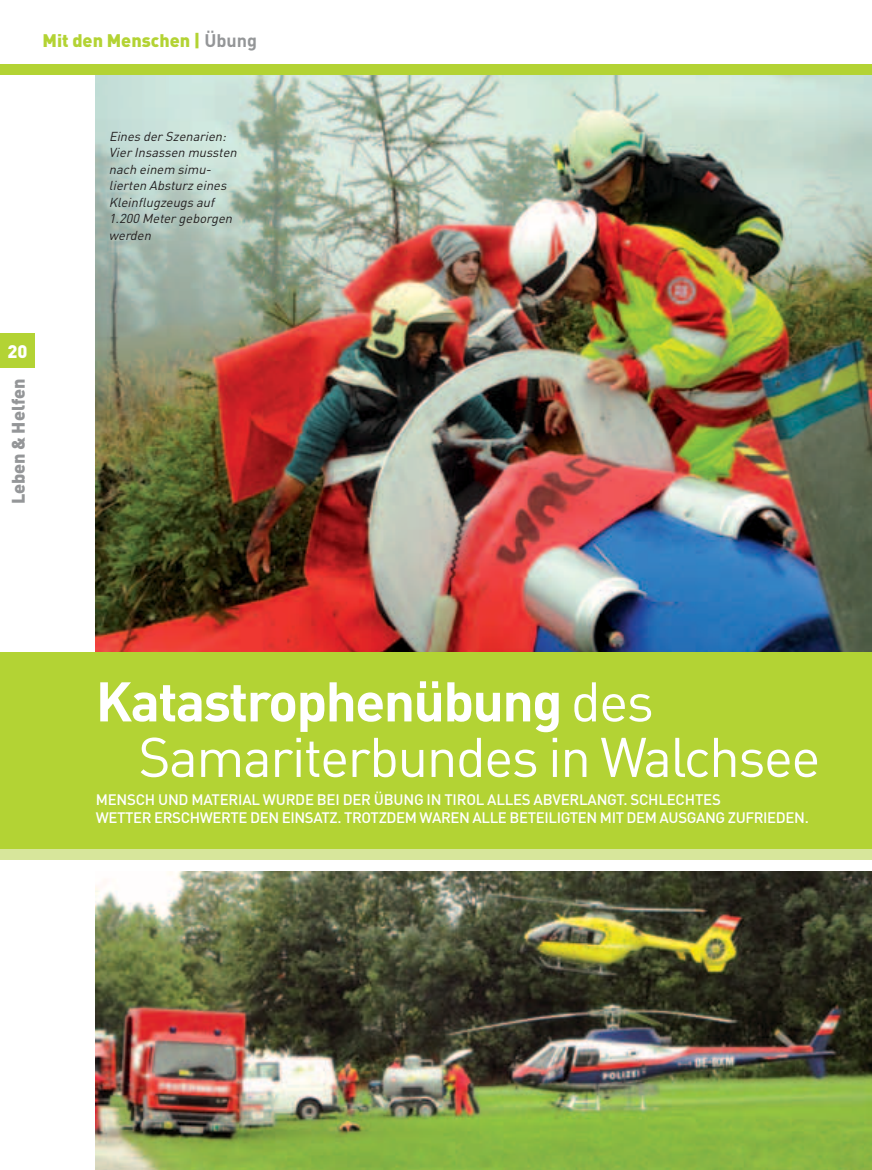
<style>
.page{position:relative;width:872px;height:1170px;background:#fff}
.page>*{position:absolute;margin:0;border:0;box-sizing:border-box;transform-origin:0 0}
.t1{font:54.9px/55.5px "DIN";letter-spacing:-.03em;color:#fff}
.t2{font:900 18px "DIN";color:#b3d334}
.t3{font:900 18px "DIN";letter-spacing:-.005em;color:#949698}
.t4{font:900 18px "DIN";color:#fff}
.t5{font:500 15px/18px "DIN";letter-spacing:-.025em;color:#fff}
.t6{font:italic 12.9px/16.5px "DIN";color:#231f20}
.s1{font-weight:700;color:#949698}
.s2{font-weight:700}
</style>
<div class="page">
<img style="left:96px;top:74px;width:776px;height:578px">
<div style="left:0;top:64px;width:872px;height:10px;background:#b3d334"></div>
<div style="left:0;top:333px;width:34px;height:34px;background:#b3d334"></div>
<div style="left:0;top:652px;width:872px;height:202px;background:#b3d334"></div>
<div style="left:0;top:848px;width:872px;height:11px;background:#d7e69b"></div>
<img style="left:96px;top:871px;width:776px;height:298px">
<p class="t2" style="left:43px;top:28px;width:216px">Mit den Menschen | <span class="s1">Übung</span></p>
<p class="t6" style="left:109px;top:128px;width:133px">Eines derSzenarien:<br>VierInsassen mussten nach einem simu&shy;lierten Absturzeines<br>Kleinflugzeugs auf<br>1.200 Metergeborgen werden</p>
<p class="t4" style="left:7px;top:339px;width:22px">20</p>
<p class="t3" style="left:6px;top:504px;width:127px;rotate:-90deg">Leben &amp; Helfen</p>
<h1 class="t1" style="left:138px;top:672px;width:683px;text-indent:-43px"><span class="s2">Katastrophenübung</span> des<br>Samariterbundes in Walchsee</h1>
<p class="t5" style="left:96px;top:790px;width:714px">MENSCH UND MATERIAL WURDE BEI DER ÜBUNG IN TIROL ALLES ABVERLANGT. SCHLECHTES<br>WETTER ERSCHWERTE DEN EINSATZ. TROTZDEM WAREN ALLE BETEILIGTEN MIT DEM AUSGANG ZUFRIEDEN.</p>
</div>
